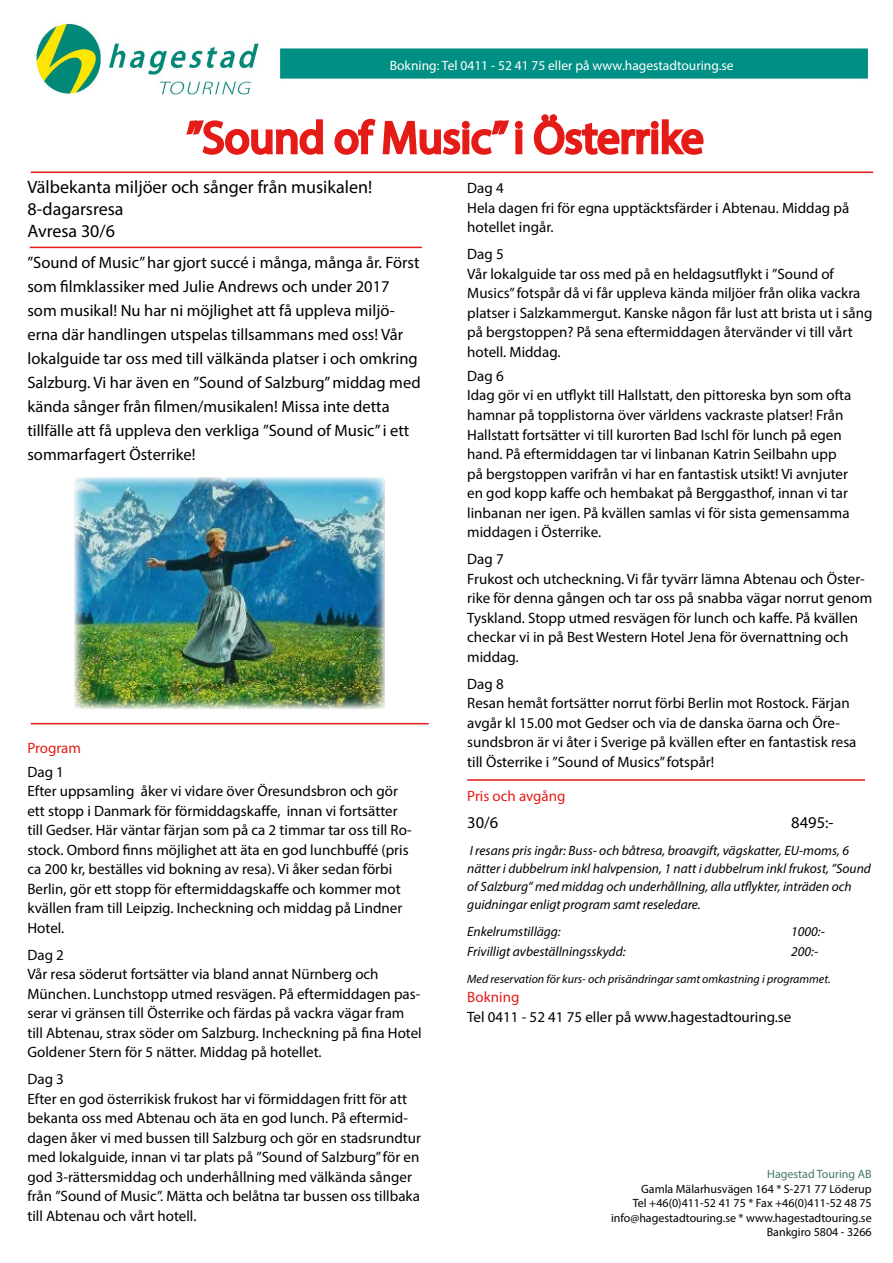
<style>
.page{position:relative;width:893px;height:1263px;background:#fff}
.page>*{position:absolute;margin:0;border:0;box-sizing:border-box;transform-origin:0 0}
.t1{font:45px "Myriad Pro";color:#e41b17}
.t2{font:18px/21.6px "Myriad Pro";color:#000}
.t3{font:16.5px/24px "Myriad Pro";color:#000}
.t4{font:15px/19.5px "Myriad Pro";color:#000}
.t5{font:15px "Myriad Pro";color:#e41b17}
.t6{font:italic 13.5px/18px "Myriad Pro";color:#000}
.t7{font:13.5px "Myriad Pro";color:#fff}
.t8{font:12px/14.4px "Myriad Pro";color:#000;text-align:right}
.t9{font:italic 12px "Myriad Pro";color:#000}
.t10{font:12px "Myriad Pro";color:#427967}
</style>
<div class="page">
<img style="left:34px;top:23px;width:225px;height:72px">
<img style="left:280px;top:48px;width:588px;height:31px">
<svg style="left:186px;top:119px;width:138px;height:36px"></svg>
<svg style="left:334px;top:118px;width:189px;height:37px"></svg>
<svg style="left:533px;top:114px;width:171px;height:41px"></svg>
<hr style="left:31px;top:171px;width:842px;height:2px;background:#e41b17">
<hr style="left:30px;top:247px;width:392px;height:1px;background:#e41b17">
<hr style="left:31px;top:723px;width:398px;height:1px;background:#e41b17">
<hr style="left:467px;top:779px;width:398px;height:2px;background:#e41b17">
<img style="left:74px;top:477px;width:311px;height:232px">
<p class="t7" style="left:390px;top:57px;width:345px">Bokning: Tel 0411 - 52 41 75 eller på www.hagestadtouring.se</p>
<h1 class="t1" style="left:187px;top:110px;width:518px">”Sound of Music” i Österrike</h1>
<p class="t2" style="left:27px;top:176px;width:346px">Välbekanta miljöer och sånger från musikalen!<br>8-dagarsresa<br>Avresa 30/6</p>
<p class="t3" style="left:27px;top:250px;width:395px">”Sound of Music” har gjort succé i många, många år. Först som filmklassiker med Julie Andrews och under 2017 som musikal! Nu har ni möjlighet att få uppleva miljö&shy;erna där handlingen utspelas tillsammans med oss! Vår lokalguide tar oss med till välkända platser i och omkring Salzburg. Vi har även en ”Sound of Salzburg” middag med kända sånger från filmen/musikalen! Missa inte detta tillfälle att få uppleva den verkliga ”Sound of Music” i ett sommarfagert Österrike!</p>
<p class="t4" style="left:467px;top:178px;width:383px">Dag 4<br>Hela dagen fri för egna upptäcktsfärder i Abtenau. Middag på hotellet ingår.</p>
<p class="t4" style="left:467px;top:244px;width:407px">Dag 5<br>Vår lokalguide tar oss med på en heldagsutflykt i ”Sound of Musics” fotspår då vi får uppleva kända miljöer från olika vackra platser i Salzkammergut. Kanske någon får lust att brista ut i sång på bergstoppen? På sena eftermiddagen återvänder vi till vårt hotell. Middag.</p>
<p class="t4" style="left:467px;top:366px;width:386px">Dag 6<br>Idag gör vi en utflykt till Hallstatt, den pittoreska byn som ofta hamnar på topplistorna över världens vackraste platser! Från Hallstatt fortsätter vi till kurorten Bad Ischl för lunch på egen hand. På eftermiddagen tar vi linbanan Katrin Seilbahn upp på bergstoppen varifrån vi har en fantastisk utsikt! Vi avnjuter en god kopp kaffe och hembakat på Berggasthof, innan vi tar linbanan ner igen. På kvällen samlas vi för sista gemensamma middagen i Österrike.</p>
<p class="t4" style="left:467px;top:549px;width:406px">Dag 7<br>Frukost och utcheckning. Vi får tyvärr lämna Abtenau och Öster&shy;rike för denna gången och tar oss på snabba vägar norrut genom Tyskland. Stopp utmed resvägen för lunch och kaffe. På kvällen checkar vi in på Best Western Hotel Jena för övernattning och middag.</p>
<p class="t4" style="left:467px;top:673px;width:391px">Dag 8<br>Resan hemåt fortsätter norrut förbi Berlin mot Rostock. Färjan avgår kl 15.00 mot Gedser och via de danska öarna och Öre&shy;sundsbron är vi åter i Sverige på kvällen efter en fantastisk resa till Österrike i ”Sound of Musics” fotspår!</p>
<p class="t5" style="left:467px;top:787px;width:100px">Pris och avgång</p>
<p class="t3" style="left:467px;top:810px;width:33px">30/6</p>
<p class="t3" style="left:791px;top:810px;width:44px">8495:-</p>
<p class="t6" style="left:467px;top:841px;width:405px">I resans pris ingår: Buss- och båtresa, broavgift, vägskatter, EU-moms, 6 nätter i dubbelrum inkl halvpension, 1 natt i dubbelrum inkl frukost, ”Sound of Salzburg” med middag och underhållning, alla utflykter, inträden och guidningar enligt program samt reseledare.</p>
<p class="t6" style="left:467px;top:922px;width:95px">Enkelrumstillägg:</p>
<p class="t6" style="left:791px;top:922px;width:35px">1000:-</p>
<p class="t6" style="left:467px;top:942px;width:160px">Frivilligt avbeställningsskydd:</p>
<p class="t6" style="left:791px;top:942px;width:28px">200:-</p>
<p class="t9" style="left:467px;top:971px;width:365px">Med reservation för kurs- och prisändringar samt omkastning i programmet.</p>
<p class="t5" style="left:467px;top:988px;width:54px">Bokning</p>
<p class="t4" style="left:467px;top:1006px;width:326px">Tel 0411 - 52 41 75 eller på www.hagestadtouring.se</p>
<p class="t5" style="left:27px;top:738px;width:55px">Program</p>
<p class="t4" style="left:27px;top:762px;width:386px">Dag 1<br>Efter uppsamling åker vi vidare över Öresundsbron och gör ett stopp i Danmark för förmiddagskaffe, innan vi fortsätter till Gedser. Här väntar färjan som på ca 2 timmar tar oss till Ro&shy;stock. Ombord finns möjlighet att äta en god lunchbuffé (pris ca 200 kr, beställes vid bokning av resa). Vi åker sedan förbi Berlin, gör ett stopp för eftermiddagskaffe och kommer mot kvällen fram till Leipzig. Incheckning och middag på Lindner Hotel.</p>
<p class="t4" style="left:27px;top:945px;width:396px">Dag 2<br>Vår resa söderut fortsätter via bland annat Nürnberg och München. Lunchstopp utmed resvägen. På eftermiddagen pas&shy;serar vi gränsen till Österrike och färdas på vackra vägar fram till Abtenau, strax söder om Salzburg. Incheckning på fina Hotel Goldener Stern för 5 nätter. Middag på hotellet.</p>
<p class="t4" style="left:27px;top:1069px;width:395px">Dag 3<br>Efter en god österrikisk frukost har vi förmiddagen fritt för att bekanta oss med Abtenau och äta en god lunch. På eftermid&shy;dagen åker vi med bussen till Salzburg och gör en stadsrundtur med lokalguide, innan vi tar plats på ”Sound of Salzburg” för en god 3-rättersmiddag och underhållning med välkända sånger från ”Sound of Music”. Mätta och belåtna tar bussen oss tillbaka till Abtenau och vårt hotell.</p>
<p class="t10" style="left:767px;top:1167px;width:106px">Hagestad Touring AB</p>
<p class="t8" style="left:611px;top:1181px;width:262px">Gamla Mälarhusvägen 164 * S-271 77 Löderup<br>Tel +46(0)411-52 41 75 * Fax +46(0)411-52 48 75 info@hagestadtouring.se * www.hagestadtouring.se Bankgiro 5804 - 3266</p>
</div>
